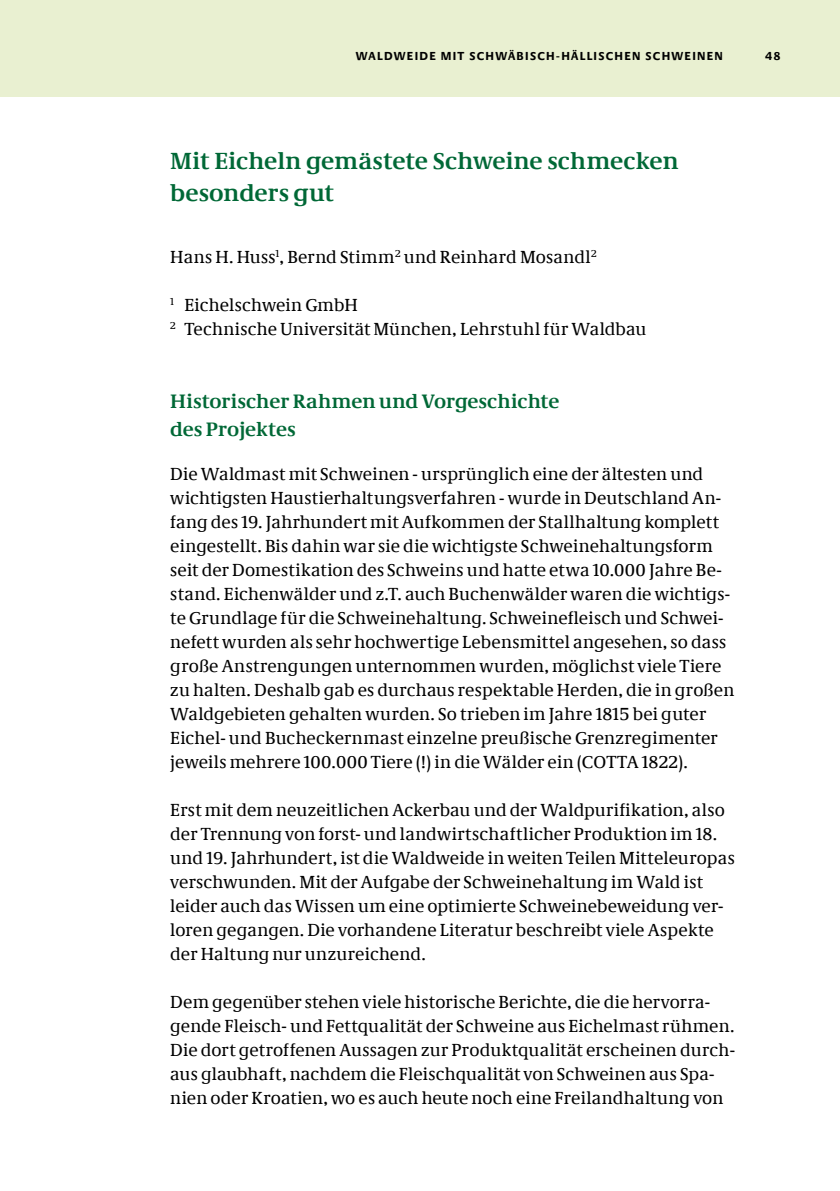
<style>
.page{position:relative;width:840px;height:1191px;background:#fff}
.page>*{position:absolute;margin:0;border:0;box-sizing:border-box;transform-origin:0 0}
.t1{font:700 24px/32px "Neue Demos";letter-spacing:.005em;color:#006836}
.t2{font:700 20px/28px "Neue Demos";letter-spacing:.005em;color:#006836}
.t3{font:18px/24px "Neue Demos";letter-spacing:.01em;color:#000}
.t4{font:700 12px "Neue Praxis";letter-spacing:.105em;color:#000}
</style>
<div class="page">
<div style="left:0;top:0;width:839px;height:97px;background:#e9f0d1"></div>
<p class="t4" style="left:355px;top:48px;width:368px">WALDWEIDE MIT SCHWÄBI SCH-HÄLLISCHEN SCHWEINEN</p>
<p class="t4" style="left:764px;top:48px;width:17px">48</p>
<h1 class="t1" style="left:170px;top:144px;width:510px">Mit Eicheln gemästete Schweine schmecken besonders gut</h1>
<p class="t3" style="left:170px;top:244px;width:428px">Hans H. Huss<sup>1</sup>, Bernd Stimm<sup>2</sup> und Reinhard Mosandl<sup>2</sup></p>
<p class="t3" style="left:170px;top:292px;width:477px"><sup>1</sup> Eichelschwein GmbH<br><sup>2</sup> Technische Universität München, Lehrstuhl für Waldbau</p>
<p class="t2" style="left:170px;top:387px;width:390px">Historischer Rahmen und Vorgeschichte des Projektes</p>
<p class="t3" style="left:170px;top:461px;width:565px">Die Waldmast mit Schweinen - ursprünglich eine der ältesten und wichtigsten Haustierhaltungsverfahren - wurde in Deutschland An&shy;fang des 19. Jahrhundert mit Aufkommen der Stallhaltung komplett eingestellt. Bis dahin war sie die wichtigste Schweinehaltungsform seit der Domestikation des Schweins und hatte etwa 10.000 Jahre Be&shy;stand. Eichenwälder und z.T. auch Buchenwälder waren die wichtigs&shy;te Grundlage für die Schweinehaltung. Schweinefleisch und Schwei&shy;nefett wurden als sehr hochwertige Lebensmittel angesehen, so dass große Anstrengungen unternommen wurden, möglichst viele Tiere zu halten. Deshalb gab es durchaus respektable Herden, die in großen Waldgebieten gehalten wurden. So trieben im Jahre 1815 bei guter Eichel- und Bucheckernmast einzelne preußische Grenzregimenter jeweils mehrere 100.000 Tiere (!) in die Wälder ein (COTTA 1822).</p>
<p class="t3" style="left:170px;top:797px;width:565px">Erst mit dem neuzeitlichen Ackerbau und der Waldpurifikation, also der Trennung von forst- und landwirtschaftlicher Produktion im 18. und 19. Jahrhundert, ist die Waldweide in weiten Teilen Mitteleuropas verschwunden. Mit der Aufgabe der Schweinehaltung im Wald ist leider auch das Wissen um eine optimierte Schweinebeweidung ver&shy;loren gegangen. Die vorhandene Literatur beschreibt viele Aspekte der Haltung nur unzureichend.</p>
<p class="t3" style="left:170px;top:989px;width:566px">Dem gegenüber stehen viele historische Berichte, die die hervorra&shy;gende Fleisch- und Fettqualität der Schweine aus Eichelmast rühmen.<br>Die dort getroffenen Aussagen zur Produktqualität erscheinen durch&shy;aus glaubhaft, nachdem die Fleischqualität von Schweinen aus Spa&shy;nien oder Kroatien, wo es auch heute noch eine Freilandhaltung von</p>
</div>
